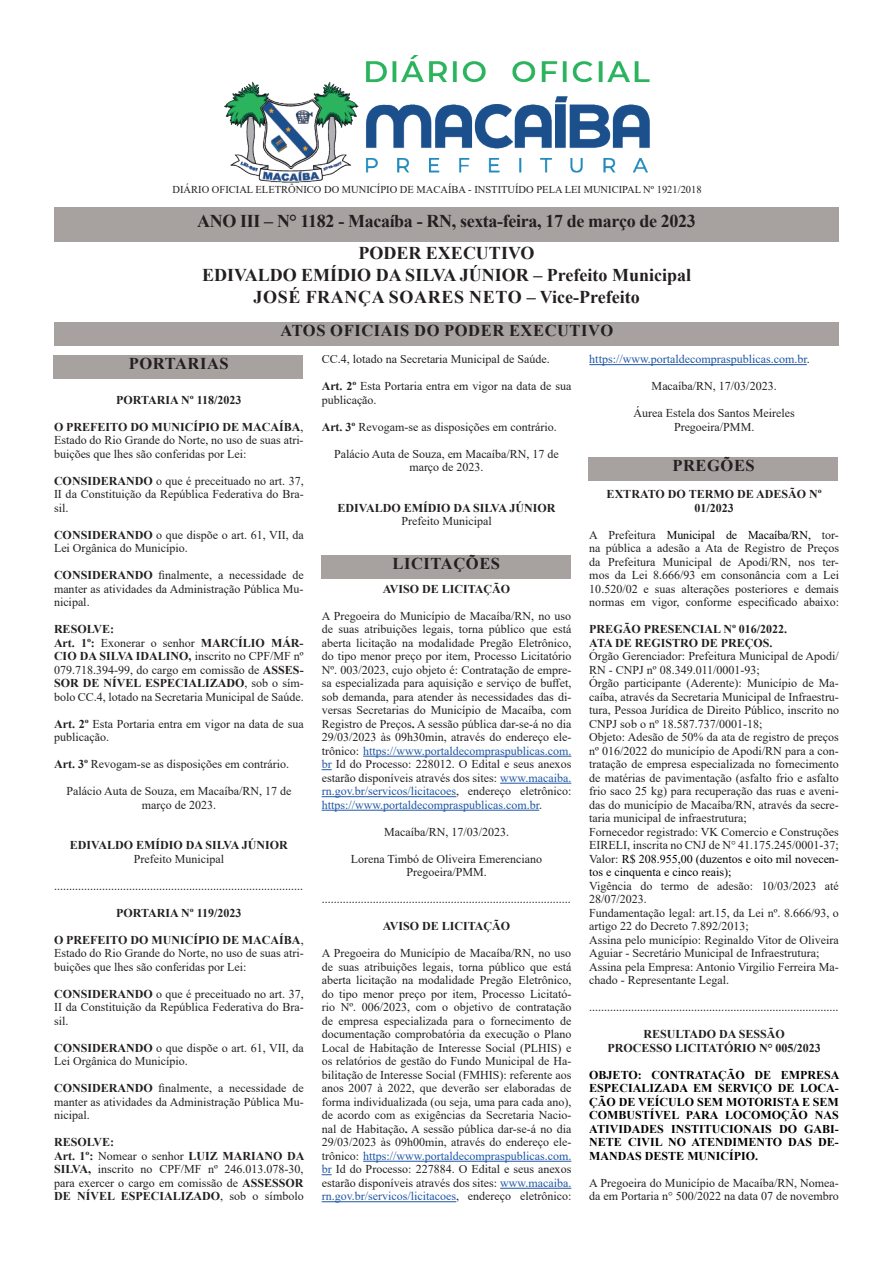
<style>
.page{position:relative;width:893px;height:1263px;background:#fff}
.page>*{position:absolute;margin:0;border:0;box-sizing:border-box;transform-origin:0 0}
.t1{font:700 18px/21.6px "Times New Roman";color:#231f20;text-align:center}
.t2{font:700 18px "Times New Roman";letter-spacing:-.02em;color:#231f20}
.t3{font:700 16.5px "Times New Roman";letter-spacing:.035em;color:#231f20}
.t4{font:12px/13.5px "Times New Roman";color:#231f20;text-align:justify}
.t5{font:700 12px/13.5px "Times New Roman";color:#231f20;text-align:center}
.t6{font:700 12px/13.5px "Times New Roman";color:#000001;text-align:justify}
.t7{font:12px "Times New Roman";color:#1e56a6}
.t8{font:10.5px "Times New Roman";color:#231f20}
.s1{font-weight:700}
.s2{color:#1e56a6}
.s3{color:#231f20}
.s4{color:#000001}
</style>
<div class="page">
<div style="left:55px;top:322px;width:784px;height:23px;background:#a7a2a0"></div>
<div style="left:54px;top:207px;width:785px;height:34px;background:#a7a2a0"></div>
<img style="left:224px;top:55px;width:426px;height:128px">
<hr style="left:363px;top:756px;width:208px;height:1px;background:#1e56a6">
<hr style="left:500px;top:783px;width:71px;height:1px;background:#1e56a6">
<hr style="left:322px;top:796px;width:134px;height:1px;background:#1e56a6">
<hr style="left:322px;top:810px;width:217px;height:1px;background:#1e56a6">
<hr style="left:363px;top:1161px;width:208px;height:1px;background:#1e56a6">
<hr style="left:500px;top:1188px;width:71px;height:1px;background:#1e56a6">
<hr style="left:322px;top:1201px;width:134px;height:1px;background:#1e56a6">
<hr style="left:589px;top:364px;width:218px;height:1px;background:#1e56a6">
<div style="left:588px;top:457px;width:250px;height:23px;background:#a7a2a0"></div>
<div style="left:53px;top:355px;width:250px;height:23px;background:#a7a2a0"></div>
<div style="left:321px;top:555px;width:250px;height:23px;background:#a7a2a0"></div>
<p class="t8" style="left:173px;top:182px;width:531px">DIÁRIO OFICIAL ELETRÔNICO DO MUNICÍPIO DE MACAÍBA - INSTITUÍDO PELA LEI MUNICIPAL Nº 1921/2018</p>
<h1 class="t2" style="left:197px;top:208px;width:500px">ANO III – N° 1182 - Macaíba - RN, sexta-feira, 17 de março de 2023</h1>
<h1 class="t1" style="left:202px;top:242px;width:490px">PODER EXECUTIVO<br>EDIVALDO EMÍDIO DA SILVA JÚNIOR – Prefeito Municipal<br>JOSÉ FRANÇA SOARES NETO – Vice-Prefeito</h1>
<h2 class="t3" style="left:280px;top:318px;width:334px">ATOS OFICIAIS DO PODER EXECUTIVO</h2>
<h2 class="t3" style="left:129px;top:351px;width:101px">PORTARIAS</h2>
<p class="t5" style="left:116px;top:393px;width:127px">PORTARIA Nº 118/2023</p>
<p class="t4" style="left:54px;top:420px;width:251px"><span class="s1">O PREFEITO DO MUNICÍPIO DE MACAÍBA</span>, Estado do Rio Grande do Norte, no uso de suas atri&shy;buições que lhes são conferidas por Lei:</p>
<p class="t4" style="left:54px;top:474px;width:251px"><span class="s1">CONSIDERANDO</span> o que é preceituado no art. 37, II da Constituição da República Federativa do Bra&shy;sil.</p>
<p class="t4" style="left:54px;top:528px;width:251px"><span class="s1">CONSIDERANDO</span> o que dispõe o art. 61, VII, da<br>Lei Orgânica do Município.</p>
<p class="t4" style="left:54px;top:568px;width:251px"><span class="s1">CONSIDERANDO</span> finalmente, a necessidade de manter as atividades da Administração Pública Mu&shy;nicipal.</p>
<p class="t4" style="left:54px;top:622px;width:251px;text-align:left"><span class="s1">RESOLVE:<br>Art. 1º:</span> Exonerar o senhor <span class="s1">MARCÍLIO MÁR-CIO DA SILVA IDALINO,</span> inscrito no CPF/MF nº 079.718.394-99, do cargo em comissão de <span class="s1">ASSES-SOR DE NÍVEL ESPECIALIZADO</span>, sob o sím&shy;bolo CC.4, lotado na Secretaria Municipal de Saúde.</p>
<p class="t4" style="left:54px;top:717px;width:251px"><span class="s1">Art. 2º</span> Esta Portaria entra em vigor na data de sua publicação.</p>
<p class="t4" style="left:54px;top:757px;width:237px"><span class="s1">Art. 3º</span> Revogam-se as disposições em contrário.</p>
<p class="t4" style="left:66px;top:784px;width:226px;text-align:center">Palácio Auta de Souza, em Macaíba/RN, 17 de março de 2023.</p>
<p class="t5" style="left:70px;top:838px;width:219px">EDIVALDO EMÍDIO DA SILVA JÚNIOR</p>
<p class="t4" style="left:134px;top:852px;width:92px">Prefeito Municipal</p>
<p class="t4" style="left:54px;top:879px;width:251px">...................................................................................</p>
<p class="t5" style="left:116px;top:906px;width:127px">PORTARIA Nº 119/2023</p>
<p class="t4" style="left:54px;top:933px;width:251px"><span class="s1">O PREFEITO DO MUNICÍPIO DE MACAÍBA</span>, Estado do Rio Grande do Norte, no uso de suas atri&shy;buições que lhes são conferidas por Lei:</p>
<p class="t4" style="left:54px;top:987px;width:251px"><span class="s1">CONSIDERANDO</span> o que é preceituado no art. 37, II da Constituição da República Federativa do Bra&shy;sil.</p>
<p class="t4" style="left:54px;top:1041px;width:251px"><span class="s1">CONSIDERANDO</span> o que dispõe o art. 61, VII, da<br>Lei Orgânica do Município.</p>
<p class="t4" style="left:54px;top:1081px;width:251px"><span class="s1">CONSIDERANDO</span> finalmente, a necessidade de manter as atividades da Administração Pública Mu&shy;nicipal.</p>
<p class="t4" style="left:54px;top:1135px;width:252px;text-align:left"><span class="s1">RESOLVE:<br>Art. 1º:</span> Nomear o senhor <span class="s1">LUIZ MARIANO DA SILVA,</span> inscrito no CPF/MF nº 246.013.078-30, para exercer o cargo em comissão de <span class="s1">ASSESSOR DE NÍVEL ESPECIALIZADO</span>, sob o símbolo</p>
<p class="t4" style="left:322px;top:352px;width:230px">CC.4, lotado na Secretaria Municipal de Saúde.</p>
<p class="t4" style="left:322px;top:379px;width:251px"><span class="s1">Art. 2º</span> Esta Portaria entra em vigor na data de sua publicação.</p>
<p class="t4" style="left:322px;top:420px;width:237px"><span class="s1">Art. 3º</span> Revogam-se as disposições em contrário.</p>
<p class="t4" style="left:334px;top:447px;width:226px;text-align:center">Palácio Auta de Souza, em Macaíba/RN, 17 de março de 2023.</p>
<p class="t5" style="left:338px;top:501px;width:219px">EDIVALDO EMÍDIO DA SILVA JÚNIOR</p>
<p class="t4" style="left:401px;top:514px;width:92px">Prefeito Municipal</p>
<h2 class="t3" style="left:393px;top:551px;width:109px">LICITAÇÕES</h2>
<p class="t5" style="left:383px;top:582px;width:129px">AVISO DE LICITAÇÃO</p>
<p class="t4" style="left:322px;top:609px;width:251px">A Pregoeira do Município de Macaíba/RN, no uso de suas atribuições legais, torna público que está aberta licitação na modalidade Pregão Eletrônico, do tipo menor preço por item, Processo Licitatório Nº. 003/2023, cujo objeto é: Contratação de empre&shy;sa especializada para aquisição e serviço de buffet, sob demanda, para atender às necessidades das di&shy;versas Secretarias do Município de Macaíba, com Registro de Preços<span class="s1">.</span> A sessão pública dar-se-á no dia 29/03/2023 às 09h30min, através do endereço ele&shy;trônico: <span class="s2">https://www.portaldecompraspublicas.com. br</span> Id do Processo: 228012. O Edital e seus anexos estarão disponíveis através dos sites: <span class="s2">www.macaiba. rn.gov.br/servicos/licitacoes</span>, endereço eletrônico: <span class="s2">https://www.portaldecompraspublicas.com.br</span>.</p>
<p class="t4" style="left:384px;top:825px;width:126px">Macaíba/RN, 17/03/2023.</p>
<p class="t4" style="left:351px;top:852px;width:193px;text-align:center">Lorena Timbó de Oliveira Emerenciano<br>Pregoeira/PMM.</p>
<p class="t4" style="left:322px;top:892px;width:251px">...................................................................................</p>
<p class="t5" style="left:383px;top:919px;width:129px">AVISO DE LICITAÇÃO</p>
<p class="t4" style="left:322px;top:946px;width:251px">A Pregoeira do Município de Macaíba/RN, no uso de suas atribuições legais, torna público que está aberta licitação na modalidade Pregão Eletrônico, do tipo menor preço por item, Processo Licitató&shy;rio Nº. 006/2023, com o objetivo de contratação de empresa especializada para o fornecimento de documentação comprobatória da execução o Plano Local de Habitação de Interesse Social (PLHIS) e os relatórios de gestão do Fundo Municipal de Ha&shy;bilitação de Interesse Social (FMHIS): referente aos anos 2007 à 2022, que deverão ser elaboradas de forma individualizada (ou seja, uma para cada ano), de acordo com as exigências da Secretaria Nacio&shy;nal de Habitação<span class="s1">.</span> A sessão pública dar-se-á no dia 29/03/2023 às 09h00min, através do endereço ele&shy;trônico: <span class="s2">https://www.portaldecompraspublicas.com. br</span> Id do Processo: 227884. O Edital e seus anexos estarão disponíveis através dos sites: <span class="s2">www.macaiba. rn.gov.br/servicos/licitacoes</span>, endereço eletrônico:</p>
<p class="t7" style="left:589px;top:351px;width:222px">https://www.portaldecompraspublicas.com.br<span class="s3">.</span></p>
<p class="t4" style="left:652px;top:379px;width:126px">Macaíba/RN, 17/03/2023.</p>
<p class="t4" style="left:633px;top:406px;width:163px;text-align:center">Áurea Estela dos Santos Meireles<br>Pregoeira/PMM.</p>
<h2 class="t3" style="left:672px;top:453px;width:84px">PREGÕES</h2>
<p class="t5" style="left:607px;top:487px;width:216px">EXTRATO DO TERMO DE ADESÃO Nº<br>01/2023</p>
<p class="t4" style="left:589px;top:528px;width:251px">A Prefeitura <span class="s4">Municipal de Macaíba/RN,</span> tor&shy;na pública a adesão a Ata de Registro de Preços da Prefeitura Municipal de Apodi/RN, nos ter&shy;mos da Lei 8.666/93 em consonância com a Lei 10.520/02 e suas alterações posteriores e demais normas em vigor, conforme especificado abaixo:</p>
<p class="t5" style="left:589px;top:622px;width:199px;text-align:left">PREGÃO PRESENCIAL Nº 016/2022.<br>ATA DE REGISTRO DE PREÇOS.</p>
<p class="t4" style="left:589px;top:649px;width:251px;text-align:left">Órgão Gerenciador: Prefeitura Municipal de Apodi/ RN - CNPJ nº 08.349.011/0001-93;<br>Órgão participante (Aderente): Município de Ma&shy;caíba, através da Secretaria Municipal de Infraestru&shy;tura, Pessoa Jurídica de Direito Público, inscrito no CNPJ sob o nº 18.587.737/0001-18;<br>Objeto: Adesão de 50% da ata de registro de preços nº 016/2022 do município de Apodi/RN para a con&shy;tratação de empresa especializada no fornecimento de matérias de pavimentação (asfalto frio e asfalto frio saco 25 kg) para recuperação das ruas e aveni&shy;das do município de Macaíba/RN, através da secre&shy;taria municipal de infraestrutura;<br>Fornecedor registrado: VK Comercio e Construções EIRELI, inscrita no CNJ de N° 41.175.245/0001-37; Valor: <span class="s4">R$ 208.955,00 (duzentos e oito mil novecen&shy;tos e cinquenta e cinco reais);</span></p>
<p class="t4" style="left:589px;top:879px;width:251px;text-align:left">Vigência do termo de adesão: 10/03/2023 até 28/07/2023.<br>Fundamentação legal: art.15, da Lei nº. 8.666/93, o artigo 22 do Decreto 7.892/2013;<br>Assina pelo município: Reginaldo Vitor de Oliveira Aguiar - Secretário Municipal de Infraestrutura; Assina pela Empresa: Antonio Virgilio Ferreira Ma&shy;chado - Representante Legal.</p>
<p class="t4" style="left:589px;top:1000px;width:250px">...................................................................................</p>
<p class="t5" style="left:607px;top:1027px;width:215px">RESULTADO DA SESSÃO<br>PROCESSO LICITATÓRIO N° 005/2023</p>
<p class="t6" style="left:589px;top:1068px;width:252px">OBJETO: CONTRATAÇÃO DE EMPRESA ESPECIALIZADA EM SERVIÇO DE LOCA-ÇÃO DE VEÍCULO SEM MOTORISTA E SEM COMBUSTÍVEL PARA LOCOMOÇÃO NAS ATIVIDADES INSTITUCIONAIS DO GABI-NETE CIVIL NO ATENDIMENTO DAS DE-MANDAS DESTE MUNICÍPIO.</p>
<p class="t4" style="left:589px;top:1176px;width:251px">A Pregoeira do Município de Macaíba/RN, Nomea&shy;da em Portaria n° 500/2022 na data 07 de novembro</p>
</div>
